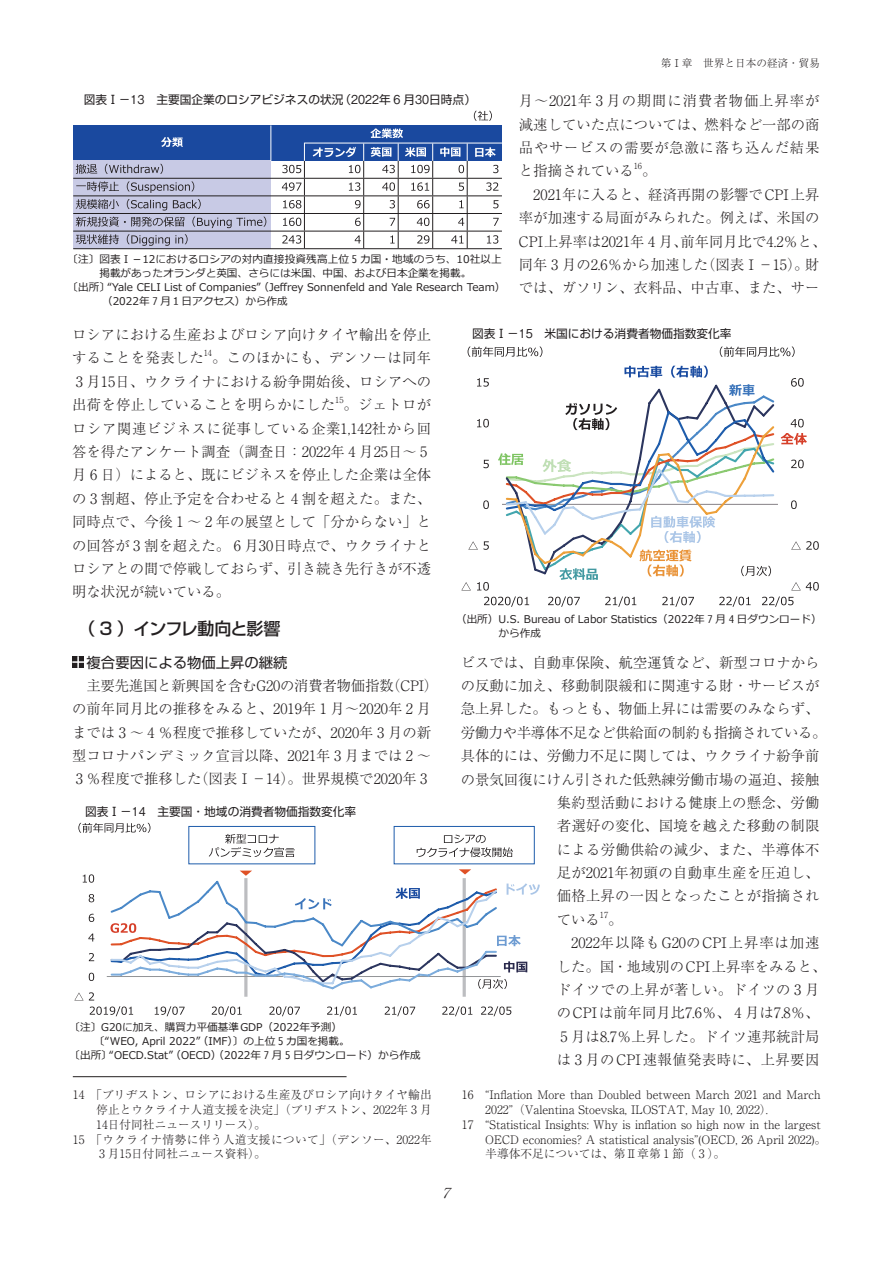
<style>
.page{position:relative;width:893px;height:1263px;background:#fff}
.page>*{position:absolute;margin:0;border:0;box-sizing:border-box;transform-origin:0 0}
.t1{font:500 16.95px "Shin Go Pro";letter-spacing:-.055em;color:#231f20}
.t2{font:300 14.4px/23.4px "Ryumin Pro";color:#231f20}
.t3{font:300 14.4px/23.4px "Ryumin Pro";letter-spacing:.02em;color:#231f20}
.t4{font:300 14.4px "Ryumin Pro";letter-spacing:-.02em;color:#231f20}
.t5{font:300 14.4px "Ryumin Pro";letter-spacing:.025em;color:#231f20}
.t6{font:14.4px "Shin Go Pro";color:#231f20}
.t7{font:300 13.8px "Ryumin Pro";color:#231f20}
.t8{font:300 11.7px "Ryumin Pr 6";color:#231f20}
.t9{font:11.7px "Shin Go Pro";color:#231f20}
.t10{font:300 11.7px "Ryumin Pr 6";letter-spacing:.03em;color:#231f20}
.t11{font:10.65px/13.8px "Meiryo";color:#231f20}
.t12{font:300 10.65px "Ryumin Pro";color:#231f20}
.t13{font:300 8.4px "Ryumin Pro";color:#231f20}
.s1{font-family:"Gothic BBB Pro";font-weight:500;font-size:12.3px}
</style>
<div class="page">
<div style="left:73px;top:125px;width:429px;height:36px;background:#1a499f"></div>
<div style="left:73px;top:161px;width:198px;height:88px;background:#c8cae5"></div>
<svg style="left:475px;top:147px;width:21px;height:10px"></svg>
<svg style="left:76px;top:164px;width:87px;height:10px"></svg>
<svg style="left:493px;top:165px;width:5px;height:8px"></svg>
<svg style="left:76px;top:181px;width:118px;height:12px"></svg>
<svg style="left:486px;top:182px;width:12px;height:9px"></svg>
<svg style="left:76px;top:199px;width:125px;height:12px"></svg>
<svg style="left:493px;top:200px;width:5px;height:8px"></svg>
<svg style="left:76px;top:217px;width:190px;height:11px"></svg>
<svg style="left:493px;top:218px;width:6px;height:8px"></svg>
<svg style="left:76px;top:234px;width:112px;height:12px"></svg>
<svg style="left:487px;top:235px;width:11px;height:9px"></svg>
<svg style="left:161px;top:137px;width:22px;height:10px"></svg>
<svg style="left:370px;top:128px;width:33px;height:10px"></svg>
<svg style="left:474px;top:111px;width:18px;height:10px"></svg>
<hr style="left:271px;top:125px;width:1px;height:36px;background:#fff">
<svg style="left:282px;top:143px;width:23px;height:105px"></svg>
<svg style="left:313px;top:144px;width:51px;height:104px"></svg>
<svg style="left:371px;top:144px;width:28px;height:104px"></svg>
<svg style="left:405px;top:144px;width:28px;height:104px"></svg>
<svg style="left:440px;top:144px;width:28px;height:104px"></svg>
<hr style="left:305px;top:143px;width:197px;height:1px;background:#fff">
<hr style="left:73px;top:178px;width:429px;height:1px;background:#231f20">
<hr style="left:73px;top:196px;width:429px;height:1px;background:#231f20">
<hr style="left:73px;top:213px;width:429px;height:1px;background:#231f20">
<hr style="left:73px;top:231px;width:429px;height:1px;background:#231f20">
<hr style="left:73px;top:248px;width:429px;height:1px;background:#231f20">
<hr style="left:73px;top:1076px;width:274px;height:1px;background:#231f20">
<svg style="left:72px;top:656px;width:12px;height:12px"></svg>
<hr style="left:244px;top:878px;width:3px;height:119px;background:#bcbdc0">
<hr style="left:463px;top:878px;width:3px;height:119px;background:#bcbdc0">
<hr style="left:107px;top:976px;width:394px;height:1px;background:#939598">
<svg style="left:74px;top:992px;width:20px;height:8px"></svg>
<svg style="left:89px;top:973px;width:5px;height:8px"></svg>
<svg style="left:89px;top:953px;width:5px;height:8px"></svg>
<svg style="left:88px;top:933px;width:6px;height:8px"></svg>
<svg style="left:89px;top:914px;width:5px;height:8px"></svg>
<svg style="left:89px;top:894px;width:5px;height:8px"></svg>
<svg style="left:83px;top:874px;width:11px;height:9px"></svg>
<svg style="left:90px;top:1006px;width:43px;height:10px"></svg>
<svg style="left:155px;top:1006px;width:30px;height:10px"></svg>
<svg style="left:212px;top:1006px;width:30px;height:10px"></svg>
<svg style="left:269px;top:1006px;width:31px;height:10px"></svg>
<svg style="left:327px;top:1006px;width:30px;height:10px"></svg>
<svg style="left:385px;top:1006px;width:30px;height:10px"></svg>
<svg style="left:442px;top:1006px;width:30px;height:10px"></svg>
<svg style="left:78px;top:823px;width:72px;height:10px"></svg>
<div style="left:188px;top:826px;width:127px;height:38px;border:1px solid #1e5cab"></div>
<svg style="left:209px;top:834px;width:86px;height:23px"></svg>
<svg style="left:481px;top:1006px;width:30px;height:10px"></svg>
<svg style="left:110px;top:869px;width:430px;height:122px"></svg>
<div style="left:394px;top:826px;width:141px;height:38px;border:1px solid #1e5cab"></div>
<svg style="left:417px;top:834px;width:96px;height:23px"></svg>
<svg style="left:468px;top:347px;width:74px;height:10px"></svg>
<svg style="left:720px;top:347px;width:75px;height:10px"></svg>
<svg style="left:461px;top:366px;width:358px;height:241px"></svg>
<p class="t9" style="left:84px;top:90px;width:394px">図表Ⅰ－<span class="s1">13</span> 主要国企業のロシアビジネスの状況（<span class="s1">2022</span>年 <span class="s1">6</span> 月<span class="s1">30</span>日時点）</p>
<p class="t11" style="left:68px;top:253px;width:436px">〔注〕図表Ⅰ－12におけるロシアの対内直接投資残高上位５カ国・地域のうち、10社以上</p>
<p class="t11" style="left:99px;top:267px;width:374px">掲載があったオランダと英国、さらには米国、中国、および日本企業を掲載。</p>
<p class="t11" style="left:68px;top:281px;width:439px">〔出所〕“Yale CELI List of Companies”（Jeffrey Sonnenfeld and Yale Research Team）</p>
<p class="t11" style="left:102px;top:295px;width:187px">（2022年７月１日アクセス）から作成</p>
<p class="t12" style="left:661px;top:54px;width:161px">第Ⅰ章　世界と日本の経済・貿易</p>
<p class="t2" style="left:519px;top:88px;width:302px;text-align:justify">月～2021年３月の期間に消費者物価上昇率が減速していた点については、燃料など一部の商品やサービスの需要が急激に落ち込んだ結果と指摘されている</p>
<p class="t13" style="left:634px;top:160px;width:10px">16</p>
<p class="t2" style="left:519px;top:158px;width:309px;text-indent:123px">。<br>　2021年に入ると、経済再開の影響でCPI上昇率が加速する局面がみられた。例えば、米国の<br>CPI上昇率は2021年４月、前年同月比で4.2％と、同年３月の2.6％から加速した（図表Ⅰ－15）。財では、ガソリン、衣料品、中古車、また、サー</p>
<p class="t2" style="left:72px;top:322px;width:360px">ロシアにおける生産およびロシア向けタイヤ輸出を停止することを発表した</p>
<p class="t13" style="left:204px;top:347px;width:10px">14</p>
<p class="t2" style="left:72px;top:345px;width:360px;text-align:justify;text-indent:140px">。このほかにも、デンソーは同年３月15日、ウクライナにおける紛争開始後、ロシアへの出荷を停止していることを明らかにした</p>
<p class="t13" style="left:335px;top:393px;width:10px">15</p>
<p class="t2" style="left:72px;top:392px;width:360px;text-indent:271px">。ジェトロがロシア関連ビジネスに従事している企業1,142社から回答を得たアンケート調査（調査日：2022年４月25日～５月６日）によると、既にビジネスを停止した企業は全体の３割超、停止予定を合わせると４割を超えた。また、同時点で、今後１～２年の展望として「分からない」との回答が３割を超えた。６月30日時点で、ウクライナとロシアとの間で停戦しておらず、引き続き先行きが不透明な状況が続いている。</p>
<p class="t1" style="left:78px;top:614px;width:204px">（３）インフレ動向と影響</p>
<p class="t6" style="left:87px;top:650px;width:202px">複合要因による物価上昇の継続</p>
<p class="t2" style="left:72px;top:673px;width:368px">　主要先進国と新興国を含むG20の消費者物価指数（CPI）の前年同月比の推移をみると、2019年１月～2020年２月までは３～４％程度で推移していたが、2020年３月の新型コロナパンデミック宣言以降、2021年３月までは２～３％程度で推移した（図表Ⅰ－14）。世界規模で2020年３</p>
<p class="t9" style="left:85px;top:802px;width:273px">図表Ⅰ－<span class="s1">14</span>　主要国・地域の消費者物価指数変化率</p>
<p class="t11" style="left:69px;top:1021px;width:274px">〔注〕G20に加え、購買力平価基準 GDP（2022年予測）</p>
<p class="t11" style="left:75px;top:1035px;width:277px">　　〔“WEO, April 2022”（IMF）〕の上位５カ国を掲載。</p>
<p class="t11" style="left:69px;top:1048px;width:353px">〔出所〕“OECD.Stat”（OECD）（2022年７月５日ダウンロード）から作成</p>
<p class="t8" style="left:73px;top:1085px;width:360px">14　「ブリヂストン、ロシアにおける生産及びロシア向けタイヤ輸出</p>
<p class="t8" style="left:96px;top:1100px;width:337px">停止とウクライナ人道支援を決定」（ブリヂストン、2022年３月</p>
<p class="t8" style="left:96px;top:1115px;width:171px">14日付同社ニュースリリース）。</p>
<p class="t10" style="left:73px;top:1130px;width:360px">15　「ウクライナ情勢に伴う人道支援について」（デンソー、2022年</p>
<p class="t8" style="left:99px;top:1145px;width:168px">３月15日付同社ニュース資料）。</p>
<p class="t9" style="left:472px;top:324px;width:261px">図表Ⅰ－<span class="s1">15</span>　米国における消費者物価指数変化率</p>
<p class="t11" style="left:499px;top:613px;width:325px;text-indent:-43px">（出所）U.S. Bureau of Labor Statistics（2022年７月４日ダウンロード）から作成</p>
<p class="t2" style="left:461px;top:649px;width:360px">ビスでは、自動車保険、航空運賃など、新型コロナから</p>
<p class="t2" style="left:461px;top:673px;width:360px">の反動に加え、移動制限緩和に関連する財・サービスが</p>
<p class="t2" style="left:461px;top:696px;width:360px">急上昇した。もっとも、物価上昇には需要のみならず、</p>
<p class="t4" style="left:461px;top:721px;width:367px">労働力や半導体不足など供給面の制約も指摘されている。</p>
<p class="t2" style="left:461px;top:743px;width:360px">具体的には、労働力不足に関しては、ウクライナ紛争前</p>
<p class="t2" style="left:461px;top:766px;width:360px">の景気回復にけん引された低熟練労働市場の逼迫、接触</p>
<p class="t3" style="left:557px;top:790px;width:264px">集約型活動における健康上の懸念、労働</p>
<p class="t3" style="left:557px;top:813px;width:264px">者選好の変化、国境を越えた移動の制限</p>
<p class="t3" style="left:557px;top:836px;width:264px">による労働供給の減少、また、半導体不</p>
<p class="t5" style="left:557px;top:861px;width:264px">足が2021年初頭の自動車生産を圧迫し、</p>
<p class="t3" style="left:557px;top:883px;width:264px">価格上昇の一因となったことが指摘され</p>
<p class="t2" style="left:557px;top:907px;width:45px">ている</p>
<p class="t13" style="left:600px;top:908px;width:10px">17</p>
<p class="t3" style="left:557px;top:906px;width:271px;text-indent:51px">。<br>　2022年以降もG20のCPI上昇率は加速した。国・地域別のCPI上昇率をみると、ドイツでの上昇が著しい。ドイツの３月のCPIは前年同月比7.6％、４月は7.8％、<br>５月は8.7％上昇した。ドイツ連邦統計局は３月のCPI速報値発表時に、上昇要因</p>
<p class="t8" style="left:462px;top:1085px;width:360px">16　“Inflation More than Doubled between March 2021 and March</p>
<p class="t8" style="left:485px;top:1100px;width:288px">2022”（Valentina Stoevska, ILOSTAT, May 10, 2022）.</p>
<p class="t8" style="left:462px;top:1115px;width:360px">17　“Statistical Insights: Why is inflation so high now in the largest</p>
<p class="t8" style="left:485px;top:1130px;width:342px">OECD economies? A statistical analysis”(OECD, 26 April 2022)。</p>
<p class="t8" style="left:485px;top:1145px;width:241px">半導体不足については、第Ⅱ章第 1 節（ 3 ）。</p>
<p class="t7" style="left:442px;top:1182px;width:8px">7</p>
</div>
